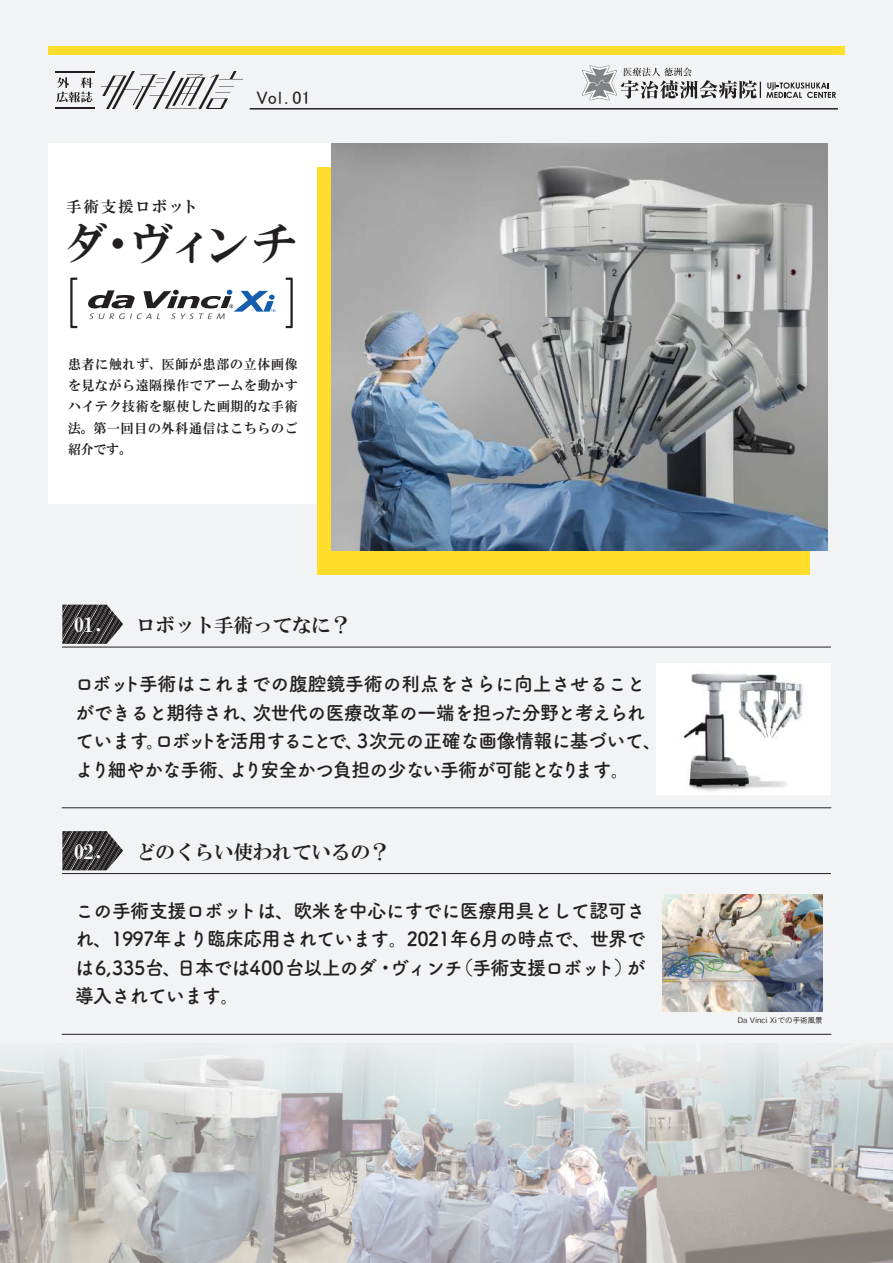
<style>
.page{position:relative;width:893px;height:1263px;background:#f2f3f4}
.page>*{position:absolute;margin:0;border:0;box-sizing:border-box;transform-origin:0 0}
.t1{font:44.85px "HG Mincho E";color:#231f20}
.t2{font:19.5px/28.5px "Tsuku A Rd Gothic Std B";letter-spacing:-.04em;color:#231f20}
.t3{font:19.5px "HG Mincho E";color:#231f20}
.t4{font:19.5px "HG Mincho E";color:#fff}
.t5{font:18px "MS P Gothic";color:#231f20}
.t6{font:15.45px "HG Mincho E";letter-spacing:.1em;color:#231f20}
.t7{font:13.5px/21px "HG Mincho E";letter-spacing:.055em;color:#231f20;text-align:justify;scale:.95 1}
.t8{font:7.5px "Heisei Kaku Go Std W3";color:#231f20}
</style>
<div class="page">
<img style="left:0;top:1043px;width:893px;height:220px">
<div style="left:49px;top:143px;width:311px;height:360px;background:#fff"></div>
<div style="left:318px;top:167px;width:492px;height:407px;background:#ffdd2b"></div>
<img style="left:662px;top:895px;width:160px;height:116px">
<svg style="left:582px;top:65px;width:254px;height:36px"></svg>
<hr style="left:250px;top:108px;width:588px;height:2px;background:#231f20">
<div style="left:49px;top:47px;width:796px;height:8px;background:#ffdd2b"></div>
<svg style="left:101px;top:71px;width:142px;height:38px"></svg>
<svg style="left:57px;top:77px;width:36px;height:25px"></svg>
<hr style="left:55px;top:71px;width:40px;height:2px;background:#231f20">
<hr style="left:55px;top:107px;width:40px;height:2px;background:#231f20">
<svg style="left:88px;top:290px;width:187px;height:29px"></svg>
<hr style="left:62px;top:647px;width:769px;height:1px;background:#231f20">
<hr style="left:62px;top:807px;width:769px;height:1px;background:#231f20">
<svg style="left:62px;top:605px;width:61px;height:39px;background:#565455"></svg>
<hr style="left:62px;top:873px;width:769px;height:1px;background:#231f20">
<hr style="left:62px;top:1034px;width:769px;height:1px;background:#231f20">
<svg style="left:62px;top:831px;width:61px;height:39px;background:#555354"></svg>
<img style="left:657px;top:664px;width:173px;height:130px">
<div style="left:70px;top:278px;width:8px;height:50px;border:2px solid #231f20"></div>
<div style="left:285px;top:278px;width:8px;height:50px;border:2px solid #231f20"></div>
<img style="left:332px;top:143px;width:495px;height:407px">
<p class="t6" style="left:66px;top:199px;width:132px">手術支援ロボット</p>
<p class="t5" style="left:257px;top:89px;width:55px">Vol. 01</p>
<h1 class="t1" style="left:63px;top:221px;width:235px">ダ・ヴィンチ</h1>
<p class="t7" style="left:68px;top:354px;width:243px">患者に触れず、医師が患部の立体画像を見ながら遠隔操作でアームを動かすハイテク技術を駆使した画期的な手術法。第一回目の外科通信はこちらのご紹介です。</p>
<p class="t4" style="left:74px;top:615px;width:31px">01.</p>
<p class="t3" style="left:136px;top:615px;width:216px">ロボット手術ってなに？</p>
<p class="t2" style="left:75px;top:668px;width:588px">ロボット手術はこれまでの腹腔鏡手術の利点をさらに向上させることができると期待され、次世代の医療改革の一端を担った分野と考えられています。ロボットを活用することで、３次元の正確な画像情報に基づいて、より細やかな手術、より安全かつ負担の少ない手術が可能となります。</p>
<p class="t4" style="left:74px;top:842px;width:31px">02.</p>
<p class="t3" style="left:136px;top:842px;width:255px">どのくらい使われているの？</p>
<p class="t2" style="left:75px;top:895px;width:572px;text-align:justify">この手術支援ロボットは、欧米を中心にすでに医療用具として認可され、1997年より臨床応用されています。2021年6月の時点で、世界では6,335台、日本では400台以上のダ・ヴィンチ（手術支援ロボット）が導入されています。</p>
<p class="t8" style="left:738px;top:1015px;width:86px">Da Vinci Xiでの手術風景</p>
</div>
